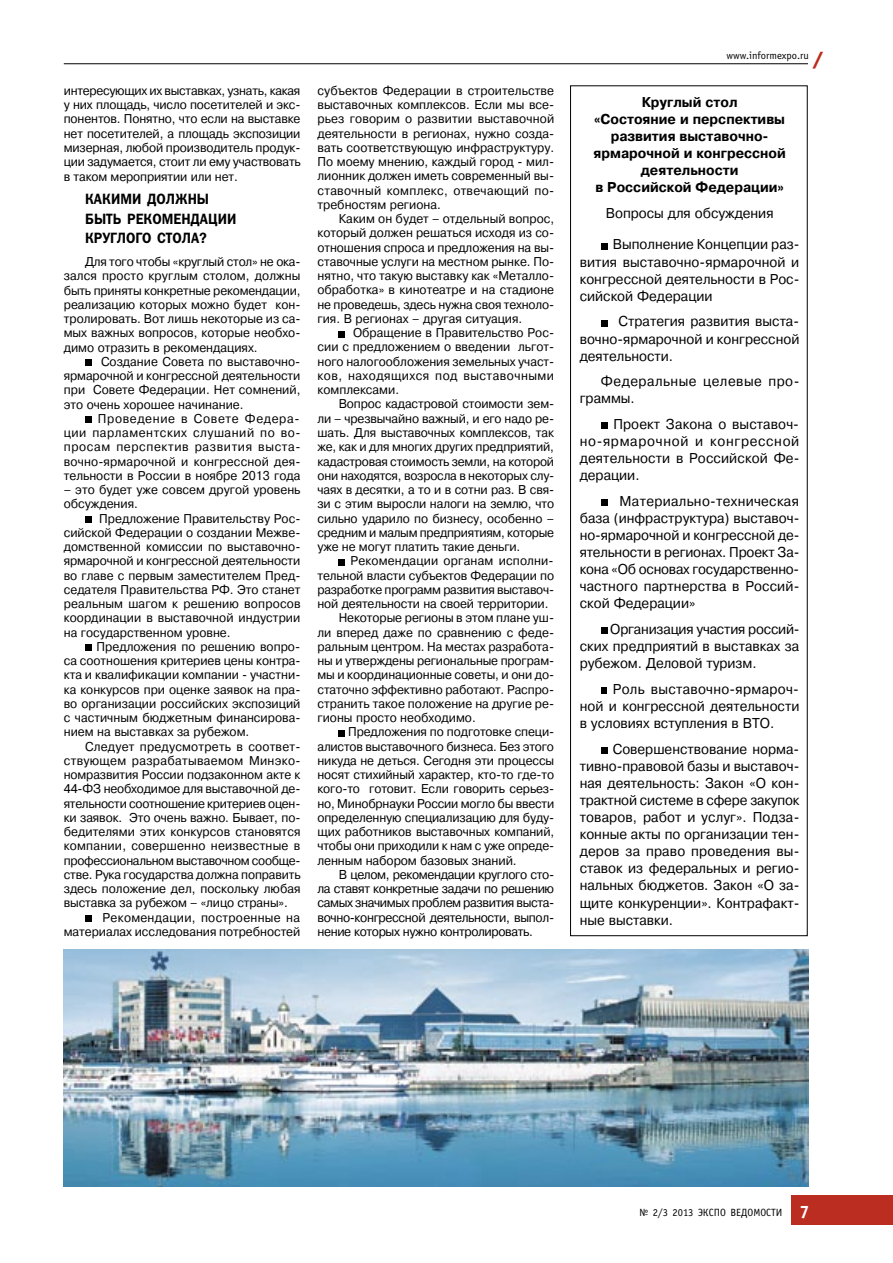
<style>
.page{position:relative;width:893px;height:1263px;background:#fff}
.page>*{position:absolute;margin:0;border:0;box-sizing:border-box;transform-origin:0 0}
.Page_Number{font:700 18px "Officina Sans C";color:#fff}
.t1{font:700 18px "Futuris XC";color:#ba2d20;scale:1.2 1}
.Подзагол_Frunklin{font:15px/19.5px "Franklin Gothic Demi C";color:#000;scale:.9 1}
.Основной_текст_PragmC{font:14.25px/17.1px "Pragmatica C";color:#000;text-align:justify;scale:.95 1}
.Основной_текст_PragmC-2{font:700 14.25px/17.1px "Pragmatica C";color:#000;text-align:center;scale:.95 1}
.Основной_текст_PragmC-3{font:14.25px/17.1px "Pragmatica C";letter-spacing:.035em;color:#000;scale:.95 1}
.Основной_текст_PragmC-4{font:12.9px/14.2px "Pragmatica C";letter-spacing:-.03em;color:#000;text-align:justify;scale:.95 1}
.Основной_текст_PragmC-5{font:12.9px "Pragmatica C";letter-spacing:-.01em;color:#000;scale:.95 1}
.Основной_текст_PragmC-6{font:12.75px/14.2px "Pragmatica C";color:#000;text-align:justify;scale:.95 1}
.Колонтитул{font:10.5px "Officina Sans C";color:#000}
.Рубрика{font:10.5px "Officina Sans C";color:#000}
</style>
<div class="page">
<div style="left:791px;top:1195px;width:102px;height:30px;background:#ba2d20"></div>
<hr style="left:64px;top:63px;width:744px;height:1px;background:#000">
<div style="left:85px;top:359px;width:6px;height:7px;background:#000"></div>
<div style="left:85px;top:416px;width:6px;height:7px;background:#000"></div>
<div style="left:85px;top:516px;width:6px;height:7px;background:#000"></div>
<div style="left:85px;top:644px;width:6px;height:7px;background:#000"></div>
<div style="left:85px;top:915px;width:6px;height:7px;background:#000"></div>
<svg style="left:339px;top:331px;width:6px;height:6px"></svg>
<svg style="left:339px;top:559px;width:6px;height:6px"></svg>
<svg style="left:339px;top:730px;width:6px;height:6px"></svg>
<img style="left:64px;top:949px;width:744px;height:237px">
<div style="left:570px;top:85px;width:238px;height:851px;border:1px solid #000"></div>
<svg style="left:601px;top:243px;width:6px;height:6px"></svg>
<svg style="left:601px;top:320px;width:6px;height:6px"></svg>
<div style="left:601px;top:422px;width:6px;height:7px;background:#000"></div>
<div style="left:601px;top:499px;width:6px;height:7px;background:#000"></div>
<svg style="left:601px;top:628px;width:6px;height:6px"></svg>
<svg style="left:601px;top:687px;width:5px;height:7px"></svg>
<div style="left:601px;top:747px;width:6px;height:7px;background:#000"></div>
<p class="Основной_текст_PragmC-6" style="left:64px;top:84px;width:251px">интересующих их выставках, узнать, какая у них площадь, число посетителей и экс&shy;понентов. Понятно, что если на выставке нет посетителей, а площадь экспозиции мизерная, любой производитель продук&shy;ции задумается, стоит ли ему участвовать в таком мероприятии или нет.</p>
<p class="Подзагол_Frunklin" style="left:85px;top:189px;width:170px">КАКИМИ ДОЛЖНЫ<br>БЫТЬ РЕКОМЕНДАЦИИ<br>КРУГЛОГО СТОЛА?</p>
<p class="Основной_текст_PragmC-6" style="left:64px;top:255px;width:251px;text-indent:21px">Для того чтобы «круглый стол» не ока&shy;зался просто круглым столом, должны быть приняты конкретные рекомендации, реализацию которых можно будет кон&shy;тролировать. Вот лишь некоторые из са&shy;мых важных вопросов, которые необхо&shy;димо отразить в рекомендациях.</p>
<p class="Основной_текст_PragmC-6" style="left:64px;top:355px;width:251px;text-indent:37px">Создание Совета по выставочно&shy;ярмарочной и конгрессной деятельности при Совете Федерации. Нет сомнений, это очень хорошее начинание.</p>
<p class="Основной_текст_PragmC-6" style="left:64px;top:412px;width:251px;text-indent:34px">Проведение в Совете Федера&shy;ции парламентских слушаний по во&shy;просам перспектив развития выста&shy;вочно-ярмарочной и конгрессной дея&shy;тельности в России в ноябре 2013 года</p>
<p class="Основной_текст_PragmC-6" style="left:64px;top:483px;width:251px">– это будет уже совсем другой уровень обсуждения.</p>
<p class="Основной_текст_PragmC-6" style="left:64px;top:511px;width:251px;text-indent:36px">Предложение Правительству Рос&shy;сийской Федерации о создании Межве&shy;домственной комиссии по выставочно&shy;ярмарочной и конгрессной деятельности во главе с первым заместителем Пред&shy;седателя Правительства РФ. Это станет реальным шагом к решению вопросов координации в выставочной индустрии на государственном уровне.</p>
<p class="Основной_текст_PragmC-6" style="left:64px;top:640px;width:251px;text-indent:33px">Предложения по решению вопро&shy;са соотношения критериев цены контра&shy;кта и квалификации компании - участни&shy;ка конкурсов при оценке заявок на пра&shy;во организации российских экспозиций с частичным бюджетным финансирова&shy;нием на выставках за рубежом.</p>
<p class="Основной_текст_PragmC-6" style="left:64px;top:739px;width:251px;text-indent:21px">Следует предусмотреть в соответ&shy;ствующем разрабатываемом Минэко&shy;номразвития России подзаконном акте к 44-ФЗ необходимое для выставочной де&shy;ятельности соотношение критериев оцен&shy;ки заявок. Это очень важно. Бывает, по&shy;бедителями этих конкурсов становятся компании, совершенно неизвестные в профессиональном выставочном сообще&shy;стве. Рука государства должна поправить здесь положение дел, поскольку любая выставка за рубежом – «лицо страны».</p>
<p class="Основной_текст_PragmC-6" style="left:64px;top:910px;width:250px;text-align:right">Рекомендации, построенные на материалах исследования потребностей</p>
<p class="Основной_текст_PragmC-6" style="left:317px;top:84px;width:251px">субъектов Федерации в строительстве выставочных комплексов. Если мы все&shy;рьез говорим о развитии выставочной деятельности в регионах, нужно созда&shy;вать соответствующую инфраструктуру.<br>По моему мнению, каждый город - мил&shy;лионник должен иметь современный вы&shy;ставочный комплекс, отвечающий по&shy;требностям региона.</p>
<p class="Основной_текст_PragmC-6" style="left:317px;top:212px;width:251px;text-indent:21px">Каким он будет – отдельный вопрос, который должен решаться исходя из со&shy;отношения спроса и предложения на вы&shy;ставочные услуги на местном рынке. По&shy;нятно, что такую выставку как «Металло&shy;обработка» в кинотеатре и на стадионе не проведешь, здесь нужна своя техноло&shy;гия. В регионах – другая ситуация.</p>
<p class="Основной_текст_PragmC-6" style="left:317px;top:326px;width:251px;text-indent:36px">Обращение в Правительство Рос&shy;сии с предложением о введении льгот&shy;ного налогообложения земельных участ&shy;ков, находящихся под выставочными комплексами.</p>
<p class="Основной_текст_PragmC-6" style="left:317px;top:397px;width:251px;text-indent:21px">Вопрос кадастровой стоимости зем&shy;ли – чрезвычайно важный, и его надо ре&shy;шать. Для выставочных комплексов, так же, как и для многих других предприятий, кадастровая стоимость земли, на которой они находятся, возросла в некоторых слу&shy;чаях в десятки, а то и в сотни раз. В свя&shy;зи с этим выросли налоги на землю, что сильно ударило по бизнесу, особенно – средним и малым предприятиям, которые уже не могут платить такие деньги.</p>
<p class="Основной_текст_PragmC-6" style="left:317px;top:554px;width:251px;text-indent:33px">Рекомендации органам исполни&shy;тельной власти субъектов Федерации по разработке программ развития выставоч&shy;ной деятельности на своей территории.</p>
<p class="Основной_текст_PragmC-6" style="left:317px;top:611px;width:251px;text-indent:21px">Некоторые регионы в этом плане уш&shy;ли вперед даже по сравнению с феде&shy;ральным центром. На местах разработа&shy;ны и утверждены региональные програм&shy;мы и координационные советы, и они до&shy;статочно эффективно работают. Распро&shy;странить такое положение на другие ре&shy;гионы просто необходимо.</p>
<p class="Основной_текст_PragmC-6" style="left:317px;top:725px;width:251px;text-indent:31px">Предложения по подготовке специ&shy;алистов выставочного бизнеса. Без этого никуда не деться. Сегодня эти процессы носят стихийный характер, кто-то где-то кого-то готовит. Если говорить серьез&shy;но, Минобрнауки России могло бы ввести определенную специализацию для буду&shy;щих работников выставочных компаний, чтобы они приходили к нам с уже опреде-</p>
<p class="Основной_текст_PragmC-5" style="left:317px;top:853px;width:211px">ленным набором базовых знаний.</p>
<p class="Основной_текст_PragmC-4" style="left:317px;top:868px;width:251px;text-indent:21px">В целом, рекомендации круглого сто&shy;ла ставят конкретные задачи по решению самых значимых проблем развития выста&shy;вочно-конгрессной деятельности, выпол&shy;нение которых нужно контролировать.</p>
<p class="Рубрика" style="left:726px;top:50px;width:84px">www.informexpo.ru</p>
<p class="t1" style="left:812px;top:49px;width:11px">/</p>
<p class="Основной_текст_PragmC-2" style="left:642px;top:93px;width:102px">Круглый стол</p>
<p class="Основной_текст_PragmC-2" style="left:593px;top:110px;width:204px">«Состояние и перспективы развития выставочно&shy;ярмарочной и конгрессной деятельности</p>
<p class="Основной_текст_PragmC-2" style="left:595px;top:179px;width:200px">в Российской Федерации»</p>
<p class="Основной_текст_PragmC" style="left:606px;top:204px;width:178px">Вопросы для обсуждения</p>
<p class="Основной_текст_PragmC" style="left:580px;top:236px;width:233px;text-indent:33px">Выполнение Концепции раз&shy;вития выставочно-ярмарочной и конгрессной деятельности в Рос&shy;сийской Федерации</p>
<p class="Основной_текст_PragmC" style="left:580px;top:313px;width:233px;text-indent:39px">Стратегия развития выста&shy;вочно-ярмарочной и конгрессной деятельности.</p>
<p class="Основной_текст_PragmC-3" style="left:580px;top:373px;width:233px;text-indent:21px">Федеральные целевые про&shy;граммы.</p>
<p class="Основной_текст_PragmC" style="left:580px;top:416px;width:233px;text-indent:34px">Проект Закона о выставоч&shy;но-ярмарочной и конгрессной деятельности в Российской Фе&shy;дерации.</p>
<p class="Основной_текст_PragmC" style="left:580px;top:493px;width:233px;text-indent:40px">Материально-техническая база (инфраструктура) выставоч&shy;но-ярмарочной и конгрессной де&shy;ятельности в регионах. Проект За&shy;кона «Об основах государственно&shy;частного партнерства в Россий&shy;ской Федерации»</p>
<p class="Основной_текст_PragmC" style="left:580px;top:621px;width:233px;text-indent:31px">Организация участия россий&shy;ских предприятий в выставках за рубежом. Деловой туризм.</p>
<p class="Основной_текст_PragmC" style="left:580px;top:681px;width:233px;text-indent:33px">Роль выставочно-ярмароч&shy;ной и конгрессной деятельности в условиях вступления в ВТО.</p>
<p class="Основной_текст_PragmC" style="left:580px;top:740px;width:233px;text-indent:33px">Совершенствование норма&shy;тивно-правовой базы и выставоч&shy;ная деятельность: Закон «О кон&shy;трактной системе в сфере закупок товаров, работ и услуг». Подза&shy;конные акты по организации тен&shy;деров за право проведения вы&shy;ставок из федеральных и регио&shy;нальных бюджетов. Закон «О за&shy;щите конкуренции». Контрафакт&shy;ные выставки.</p>
<p class="Колонтитул" style="left:639px;top:1207px;width:145px">№ 2/3 2013 ЭКСПО ВЕДОМОСТИ</p>
<p class="Page_Number" style="left:799px;top:1201px;width:12px">7</p>
</div>
